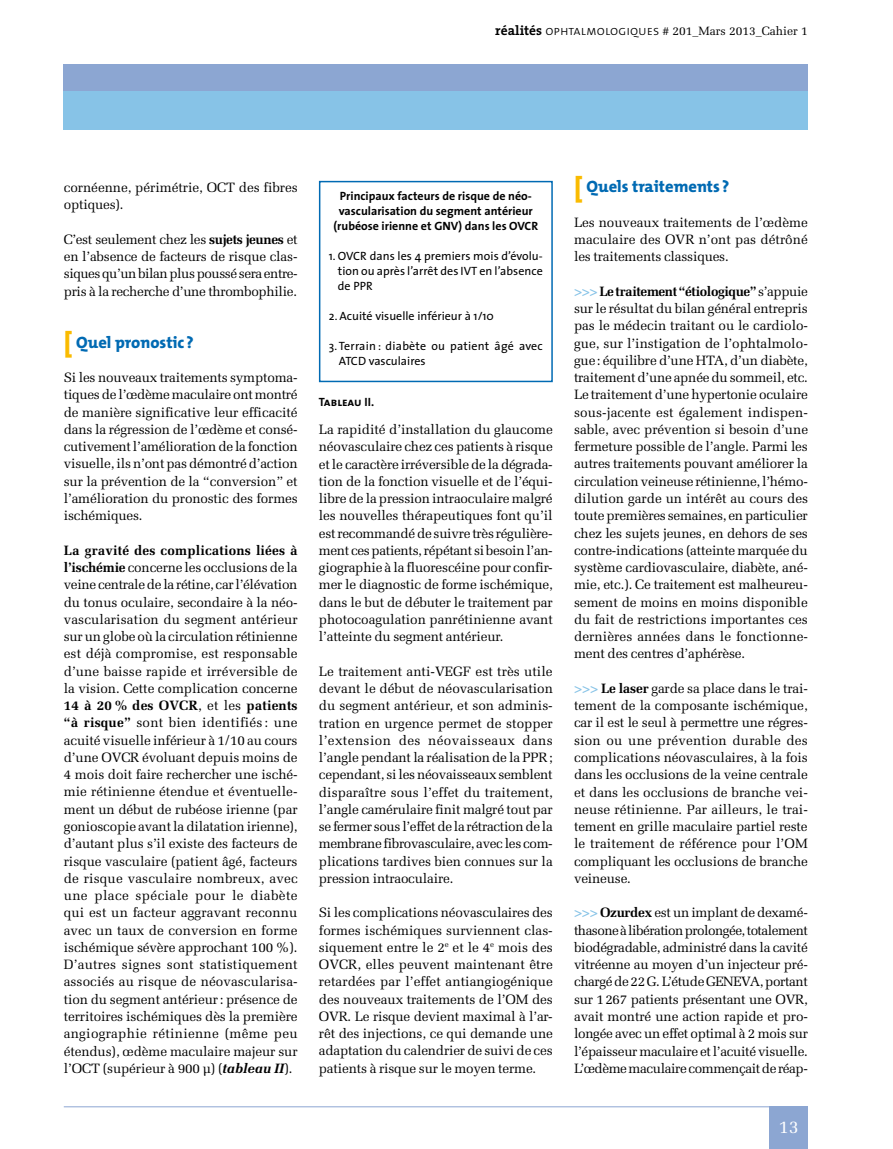
<style>
.page{position:relative;width:893px;height:1149px;background:#fff}
.page>*{position:absolute;margin:0;border:0;box-sizing:border-box;transform-origin:0 0}
.t1{font:18px "Melior";color:#fff}
.t2{font:800 16.5px "The Mix";color:#006ab3}
.t3{font:13.5px/17.2px "Melior";letter-spacing:-.015em;color:#000;text-align:justify}
.t4{font:12px/15px "The Sans";letter-spacing:.005em;color:#000;text-align:justify}
.t5{font:700 12px/15px "The Sans";color:#000;text-align:center}
.t6{font:12px "Melior";color:#000}
.t7{font:12px "The Sans Bold Caps";color:#000}
.s1{font-family:"The Serif";font-weight:700;font-size:13.5px}
.s2{font-family:"The Sans Light Caps";font-size:13.5px}
.s3{font-weight:700}
.s4{font-size:27px;color:#fabb00}
.s5{font-weight:700;font-style:italic}
.s6{font-weight:700;color:#87c3e7}
</style>
<div class="page">
<div style="left:64px;top:64px;width:744px;height:27px;background:#8ca6d2"></div>
<div style="left:64px;top:91px;width:744px;height:39px;background:#87c3e7"></div>
<div style="left:770px;top:1106px;width:38px;height:42px;background:#8ca6d2"></div>
<hr style="left:64px;top:1106px;width:744px;height:1px;background:#8ca6d2">
<div style="left:319px;top:181px;width:234px;height:201px;border:2px solid #006ab3"></div>
<p class="t6" style="left:495px;top:24px;width:314px"><span class="s1">réalités</span> <span class="s2">ophtalmologiques</span> # 201_Mars 2013_Cahier 1</p>
<p class="t3" style="left:64px;top:179px;width:235px">cornéenne, périmétrie, OCT des fibres optiques).</p>
<p class="t3" style="left:64px;top:231px;width:235px">C’est seulement chez les <span class="s3">sujets jeunes</span> et en l’absence de facteurs de risque clas&shy;siques qu’un bilan plus poussé sera entre&shy;pris à la recherche d’une thrombophilie.</p>
<p class="t2" style="left:64px;top:328px;width:132px"><span class="s4">[</span> Quel pronostic ?</p>
<p class="t3" style="left:64px;top:369px;width:235px">Si les nouveaux traitements symptoma&shy;tiques de l’œdème maculaire ont montré de manière significative leur efficacité dans la régression de l’œdème et consé&shy;cutivement l’amélioration de la fonction visuelle, ils n’ont pas démontré d’action sur la prévention de la “conversion” et l’amélioration du pronostic des formes ischémiques.</p>
<p class="t3" style="left:64px;top:541px;width:236px"><span class="s3">La gravité des complications liées à l’ischémie</span> concerne les occlusions de la veine centrale de la rétine, car l’élévation du tonus oculaire, secondaire à la néo&shy;vascularisation du segment antérieur sur un globe où la circulation rétinienne est déjà compromise, est responsable d’une baisse rapide et irréversible de la vision. Cette complication concerne <span class="s3">14 à 20 % des OVCR</span>, et les <span class="s3">patients “à risque”</span> sont bien identifiés : une acuité visuelle inférieur à 1/10 au cours d’une OVCR évoluant depuis moins de 4 mois doit faire rechercher une isché&shy;mie rétinienne étendue et éventuelle&shy;ment un début de rubéose irienne (par gonioscopie avant la dilatation irienne), d’autant plus s’il existe des facteurs de risque vasculaire (patient âgé, facteurs de risque vasculaire nombreux, avec une place spéciale pour le diabète qui est un facteur aggravant reconnu avec un taux de conversion en forme ischémique sévère approchant 100 %).<br>D’autres signes sont statistiquement associés au risque de néovascularisa&shy;tion du segment antérieur: présence de territoires ischémiques dès la première angiographie rétinienne (même peu étendus), œdème maculaire majeur sur l’OCT (supérieur à 900 µ) (<span class="s5">tableau II</span>).</p>
<p class="t5" style="left:334px;top:188px;width:206px">Principaux facteurs de risque de néo&shy;vascularisation du segment antérieur (rubéose irienne et GNV) dans les OVCR</p>
<p class="t4" style="left:338px;top:247px;width:206px;text-indent:-9px">1. OVCR dans les 4 premiers mois d’évolu&shy;tion ou après l’arrêt des IVT en l’absence de PPR</p>
<p class="t4" style="left:329px;top:307px;width:166px">2. Acuité visuelle inférieur à 1/10</p>
<p class="t4" style="left:339px;top:337px;width:205px;text-indent:-10px">3. Terrain : diabète ou patient âgé avec<br>ATCD vasculaires</p>
<p class="t7" style="left:319px;top:391px;width:57px">Tableau II.</p>
<p class="t3" style="left:319px;top:420px;width:235px">La rapidité d’installation du glaucome néovasculaire chez ces patients à risque et le caractère irréversible de la dégrada&shy;tion de la fonction visuelle et de l’équi&shy;libre de la pression intraoculaire malgré les nouvelles thérapeutiques font qu’il est recommandé de suivre très régulière&shy;ment ces patients, répétant si besoin l’an&shy;giographie à la fluorescéine pour confir&shy;mer le diagnostic de forme ischémique, dans le but de débuter le traitement par photocoagulation panrétinienne avant l’atteinte du segment antérieur.</p>
<p class="t3" style="left:319px;top:662px;width:236px">Le traitement anti-VEGF est très utile devant le début de néovascularisation du segment antérieur, et son adminis&shy;tration en urgence permet de stopper l’extension des néovaisseaux dans l’angle pendant la réalisation de la PPR; cependant, si les néovaisseaux semblent disparaître sous l’effet du traitement, l’angle camérulaire finit malgré tout par se fermer sous l’effet de la rétraction de la membrane fibrovasculaire, avec les com&shy;plications tardives bien connues sur la pression intraoculaire.</p>
<p class="t3" style="left:319px;top:904px;width:236px">Si les complications néovasculaires des formes ischémiques surviennent clas&shy;siquement entre le 2<sup>e</sup> et le 4<sup>e</sup> mois des OVCR, elles peuvent maintenant être retardées par l’effet antiangiogénique des nouveaux traitements de l’OM des OVR. Le risque devient maximal à l’ar&shy;rêt des injections, ce qui demande une adaptation du calendrier de suivi de ces patients à risque sur le moyen terme.</p>
<p class="t2" style="left:574px;top:173px;width:157px"><span class="s4">[</span> Quels traitements ?</p>
<p class="t3" style="left:574px;top:213px;width:235px">Les nouveaux traitements de l’œdème maculaire des OVR n’ont pas détrôné les traitements classiques.</p>
<p class="t3" style="left:574px;top:282px;width:236px"><span class="s6">&gt;&gt;&gt;</span> <span class="s3">Letraitement“étiologique”</span> s’appuie sur le résultat du bilan général entrepris pas le médecin traitant ou le cardiolo&shy;gue, sur l’instigation de l’ophtalmolo&shy;gue: équilibre d’une HTA, d’un diabète, traitement d’une apnée du sommeil, etc.<br>Le traitement d’une hypertonie oculaire sous-jacente est également indispen&shy;sable, avec prévention si besoin d’une fermeture possible de l’angle. Parmi les autres traitements pouvant améliorer la circulation veineuse rétinienne, l’hémo&shy;dilution garde un intérêt au cours des toute premières semaines, en particulier chez les sujets jeunes, en dehors de ses contre-indications (atteinte marquée du système cardiovasculaire, diabète, ané&shy;mie, etc.). Ce traitement est malheureu&shy;sement de moins en moins disponible du fait de restrictions importantes ces dernières années dans le fonctionne&shy;ment des centres d’aphérèse.</p>
<p class="t3" style="left:574px;top:679px;width:235px"><span class="s6">&gt;&gt;&gt;</span> <span class="s3">Le laser</span> garde sa place dans le trai&shy;tement de la composante ischémique, car il est le seul à permettre une régres&shy;sion ou une prévention durable des complications néovasculaires, à la fois dans les occlusions de la veine centrale et dans les occlusions de branche vei&shy;neuse rétinienne. Par ailleurs, le trai&shy;tement en grille maculaire partiel reste le traitement de référence pour l’OM compliquant les occlusions de branche veineuse.</p>
<p class="t3" style="left:574px;top:903px;width:235px"><span class="s6">&gt;&gt;&gt;</span> <span class="s3">Ozurdex</span> est un implant de dexamé&shy;thasone à libération prolongée, totalement biodégradable, administré dans la cavité vitréenne au moyen d’un injecteur pré&shy;chargé de 22 G. L’étude Geneva</p>
<p class="t3" style="left:574px;top:972px;width:235px;text-indent:186px">, portant sur 1267 patients présentant une OVR, avait montré une action rapide et pro&shy;longée avec un effet optimal à 2 mois sur l’épaisseur maculaire et l’acuité visuelle.<br>L’œdème maculaire commençait de réap-</p>
<h1 class="t1" style="left:779px;top:1115px;width:22px">13</h1>
</div>
